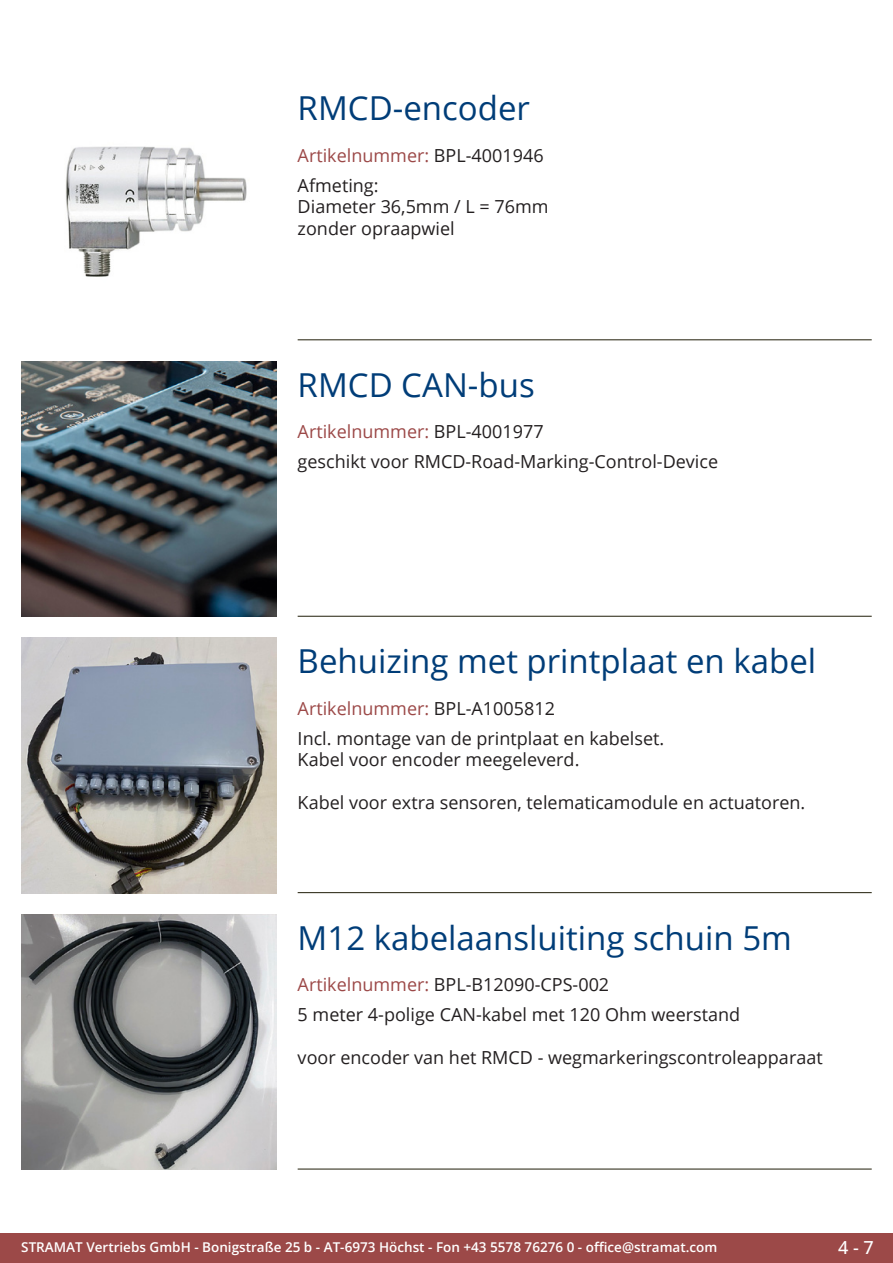
<style>
.page{position:relative;width:893px;height:1263px;background:#fff}
.page>*{position:absolute;margin:0;border:0;box-sizing:border-box;transform-origin:0 0}
.Produkttitel{font:33px "Open Sans";color:#003d78}
.Beschreibung_Text{font:18px/21.6px "Open Sans";color:#231f20}
.TechDaten_Überschrif{font:18px "Open Sans";color:#9c4948}
.TechDaten_Überschrif-2{font:18px "Open Sans";color:#231f20}
.t1{font:500 18px "Open Sans";color:#fff}
.t2{font:600 13.5px "Open Sans";color:#fff}
.s1{color:#231f20}
.s2{color:#9c4948}
</style>
<div class="page">
<div style="left:0;top:1233px;width:893px;height:30px;background:#9c4948"></div>
<hr style="left:298px;top:340px;width:574px;height:1px;background:#201d08">
<hr style="left:298px;top:616px;width:574px;height:1px;background:#201d08">
<hr style="left:298px;top:892px;width:574px;height:1px;background:#201d08">
<hr style="left:298px;top:1169px;width:574px;height:1px;background:#201d08">
<img style="left:65px;top:146px;width:182px;height:131px">
<img style="left:21px;top:361px;width:255px;height:256px">
<img style="left:21px;top:638px;width:255px;height:255px">
<img style="left:21px;top:914px;width:255px;height:255px">
<p class="Produkttitel" style="left:298px;top:86px;width:234px">RMCD-encoder</p>
<p class="TechDaten_Überschrif" style="left:298px;top:143px;width:247px">Artikelnummer: <span class="s1">BPL-4001946</span></p>
<p class="Beschreibung_Text" style="left:298px;top:174px;width:252px">Afmeting:<br>Diameter 36,5mm / L = 76mm zonder opraapwiel</p>
<p class="Produkttitel" style="left:298px;top:362px;width:239px">RMCD CAN-bus</p>
<p class="TechDaten_Überschrif" style="left:298px;top:420px;width:247px">Artikelnummer: <span class="s1">BPL-4001977</span></p>
<p class="Beschreibung_Text" style="left:298px;top:450px;width:422px">geschikt voor RMCD-Road-Marking-Control-Device</p>
<p class="Produkttitel" style="left:298px;top:638px;width:520px">Behuizing met printplaat en kabel</p>
<p class="TechDaten_Überschrif" style="left:298px;top:696px;width:259px">Artikelnummer: <span class="s1">BPL-A1005812</span></p>
<p class="Beschreibung_Text" style="left:298px;top:727px;width:368px">Incl. montage van de printplaat en kabelset.<br>Kabel voor encoder meegeleverd.</p>
<p class="Beschreibung_Text" style="left:298px;top:792px;width:509px">Kabel voor extra sensoren, telematicamodule en actuatoren.</p>
<p class="Produkttitel" style="left:298px;top:915px;width:496px">M12 kabelaansluiting schuin 5m</p>
<p class="TechDaten_Überschrif-2" style="left:298px;top:972px;width:313px"><span class="s2">Artikelnummer:</span> BPL-B12090-CPS-002</p>
<p class="Beschreibung_Text" style="left:298px;top:1003px;width:444px">5 meter 4-polige CAN-kabel met 120 Ohm weerstand</p>
<p class="Beschreibung_Text" style="left:298px;top:1046px;width:527px">voor encoder van het RMCD - wegmarkeringscontroleapparaat</p>
<p class="t2" style="left:21px;top:1238px;width:698px">STRAMAT Vertriebs GmbH - Bonigstraße 25 b - AT-6973 Höchst - Fon +43 5578 76276 0 - office@stramat.com</p>
<p class="t1" style="left:838px;top:1234px;width:37px">4 - 7</p>
</div>
